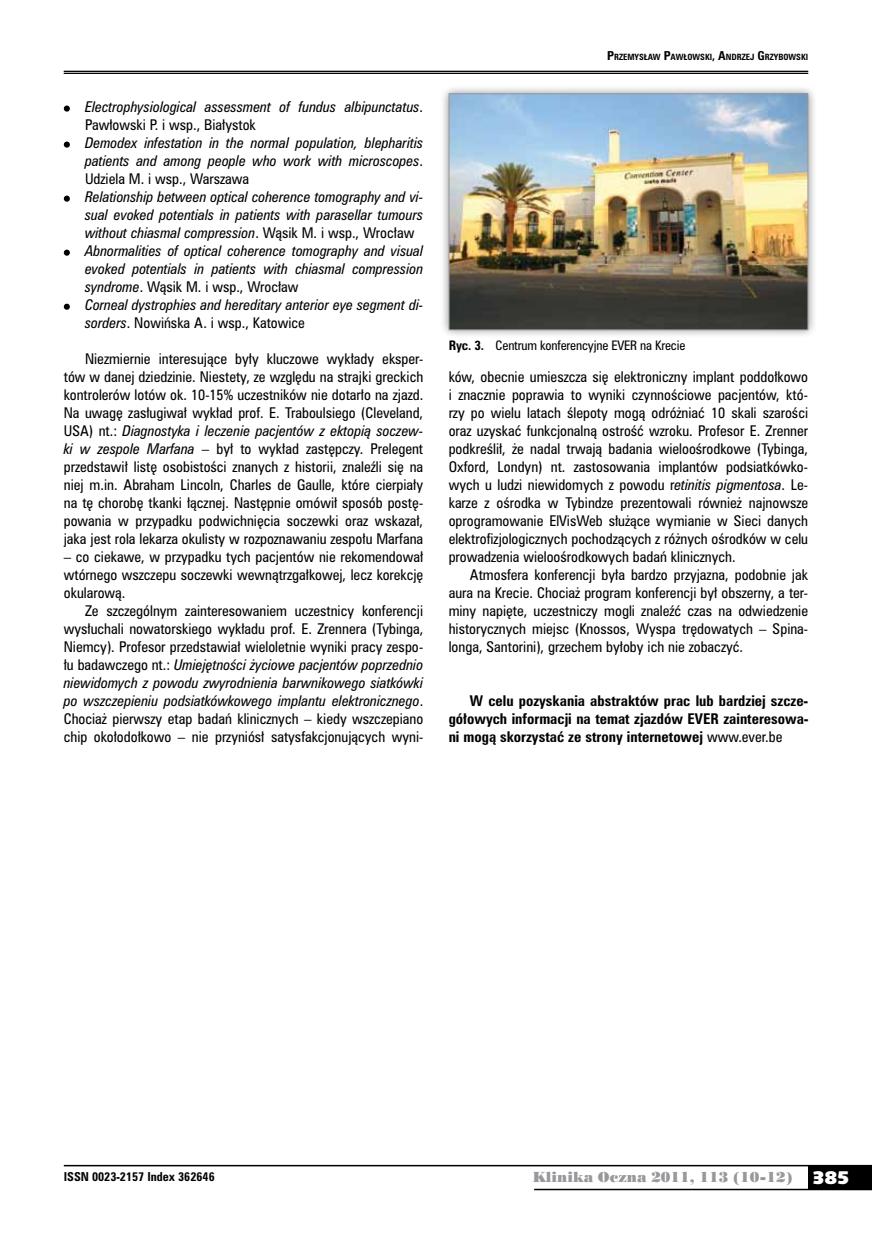
<style>
.page{position:relative;width:872px;height:1234px;background:#fff}
.page>*{position:absolute;margin:0;border:0;box-sizing:border-box;transform-origin:0 0}
.t1{font:13.5px/18px "Zurich Cn PL";color:#000;text-align:justify}
.t2{font:italic 13.5px/18px "Zurich Cn PL";color:#000}
.t3{font:700 13.5px/18px "Zurich Cn PL";color:#000;text-align:justify}
.t4{font:13.5px "Poster Bodoni PL";color:#98989c}
.t5{font:12px "Zurich Cn PL";letter-spacing:-.01em;color:#000}
.t6{font:700 11.25px "Zurich Cn PL";color:#000}
.t7{font:700 7.8px "Zurich Cn PL";color:#000}
.s1{font-style:normal}
.s2{font-style:italic}
.s3{font-size:11.25px}
.s4{font-weight:700}
.s5{font-weight:400}
.s6{font-family:"Humanst 531 U Blk PL";font-size:18px;color:#fff}
</style>
<div class="page">
<div style="left:808px;top:1165px;width:64px;height:24px;background:#000"></div>
<hr style="left:64px;top:1164px;width:808px;height:2px;background:#000">
<hr style="left:534px;top:1188px;width:338px;height:1px;background:#000">
<div style="left:440px;top:85px;width:377px;height:254px;background:#000;opacity:.45"></div>
<img style="left:451px;top:96px;width:355px;height:232px">
<div style="left:449px;top:94px;width:359px;height:236px;border:1px solid #98989c"></div>
<hr style="left:64px;top:71px;width:744px;height:1px;background:#000">
<hr style="left:64px;top:73px;width:744px;height:1px;background:#000">
<div style="left:64px;top:105px;width:6px;height:7px;background:#000;border-radius:50%"></div>
<div style="left:64px;top:141px;width:6px;height:7px;background:#000;border-radius:50%"></div>
<div style="left:64px;top:195px;width:6px;height:7px;background:#000;border-radius:50%"></div>
<div style="left:64px;top:249px;width:6px;height:7px;background:#000;border-radius:50%"></div>
<div style="left:64px;top:303px;width:6px;height:7px;background:#000;border-radius:50%"></div>
<p class="t2" style="left:85px;top:97px;width:340px">Electrophysiological assessment of fundus albipunctatus<span class="s1">.<br>Pawłowski P. i wsp., Białystok</span></p>
<p class="t2" style="left:85px;top:133px;width:340px;text-align:justify">Demodex infestation in the normal population, blepharitis patients and among people who work with microscopes<span class="s1">.<br>Udziela M. i wsp., Warszawa</span></p>
<p class="t2" style="left:85px;top:187px;width:340px">Relationship between optical coherence tomography and vi&shy;sual evoked potentials in patients with parasellar tumours without chiasmal compression<span class="s1">. Wąsik M. i wsp., Wrocław </span>Abnormalities of optical coherence tomography and visual evoked potentials in patients with chiasmal compression syndrome<span class="s1">. Wąsik M. i wsp., Wrocław<br></span>Corneal dystrophies and hereditary anterior eye segment di&shy;sorders<span class="s1">. Nowińska A. i wsp., Katowice</span></p>
<p class="t1" style="left:64px;top:349px;width:361px;text-indent:21px">Niezmiernie interesujące były kluczowe wykłady eksper&shy;tów w danej dziedzinie. Niestety, ze względu na strajki greckich kontrolerów lotów ok. 10-15% uczestników nie dotarło na zjazd.<br>Na uwagę zasługiwał wykład prof. E. Traboulsiego (Cleveland, USA) nt.: <span class="s2">Diagnostyka i leczenie pacjentów z ektopią soczew&shy;ki w zespole Marfana</span> – był to wykład zastępczy. Prelegent przedstawił listę osobistości znanych z historii, znaleźli się na niej m.in. Abraham Lincoln, Charles de Gaulle, które cierpiały na tę chorobę tkanki łącznej. Następnie omówił sposób postę&shy;powania w przypadku podwichnięcia soczewki oraz wskazał, jaka jest rola lekarza okulisty w rozpoznawaniu zespołu Marfana</p>
<p class="t1" style="left:64px;top:547px;width:361px">– co ciekawe, w przypadku tych pacjentów nie rekomendował wtórnego wszczepu soczewki wewnątrzgałkowej, lecz korekcję okularową.</p>
<p class="t1" style="left:64px;top:601px;width:361px;text-indent:21px">Ze szczególnym zainteresowaniem uczestnicy konferencji wysłuchali nowatorskiego wykładu prof. E. Zrennera (Tybinga, Niemcy). Profesor przedstawiał wieloletnie wyniki pracy zespo&shy;łu badawczego nt.: <span class="s2">Umiejętności życiowe pacjentów poprzednio niewidomych z powodu zwyrodnienia barwnikowego siatkówki po wszczepieniu podsiatkówkowego implantu elektronicznego</span>.<br>Chociaż pierwszy etap badań klinicznych – kiedy wszczepiano chip okołodołkowo – nie przyniósł satysfakcjonujących wyni-</p>
<p class="t7" style="left:607px;top:52px;width:202px"><span class="s3">P</span>RZEMYSŁAW <span class="s3">P</span>AWŁOWSKI<span class="s3">, A</span>NDRZEJ <span class="s3">G</span>RZYBOWSKI</p>
<p class="t5" style="left:449px;top:337px;width:238px"><span class="s4">Ryc. 3.</span> Centrum konferencyjne EVER na Krecie</p>
<p class="t1" style="left:449px;top:367px;width:361px">ków, obecnie umieszcza się elektroniczny implant poddołkowo i znacznie poprawia to wyniki czynnościowe pacjentów, któ&shy;rzy po wielu latach ślepoty mogą odróżniać 10 skali szarości oraz uzyskać funkcjonalną ostrość wzroku. Profesor E. Zrenner podkreślił, że nadal trwają badania wieloośrodkowe (Tybinga, Oxford, Londyn) nt. zastosowania implantów podsiatkówko&shy;wych u ludzi niewidomych z powodu r<span class="s2">etinitis pigmentosa</span>. Le&shy;karze z ośrodka w Tybindze prezentowali również najnowsze oprogramowanie ElVisWeb służące wymianie w Sieci danych elektrofizjologicznych pochodzących z różnych ośrodków w celu prowadzenia wieloośrodkowych badań klinicznych.</p>
<p class="t1" style="left:449px;top:565px;width:361px;text-indent:21px">Atmosfera konferencji była bardzo przyjazna, podobnie jak aura na Krecie. Chociaż program konferencji był obszerny, a ter&shy;miny napięte, uczestniczy mogli znaleźć czas na odwiedzenie historycznych miejsc (Knossos, Wyspa trędowatych – Spina&shy;longa, Santorini), grzechem byłoby ich nie zobaczyć.</p>
<p class="t3" style="left:449px;top:691px;width:361px;text-indent:21px">W celu pozyskania abstraktów prac lub bardziej szcze&shy;gółowych informacji na temat zjazdów EVER zainteresowa&shy;ni mogą skorzystać ze strony internetowej <span class="s5">www.ever.be</span></p>
<p class="t6" style="left:64px;top:1168px;width:152px">ISSN 0023-2157 Index 362646</p>
<p class="t4" style="left:532px;top:1168px;width:318px">Klinika Oczna 2011, 113 (10-12) <span class="s6">385</span></p>
</div>
